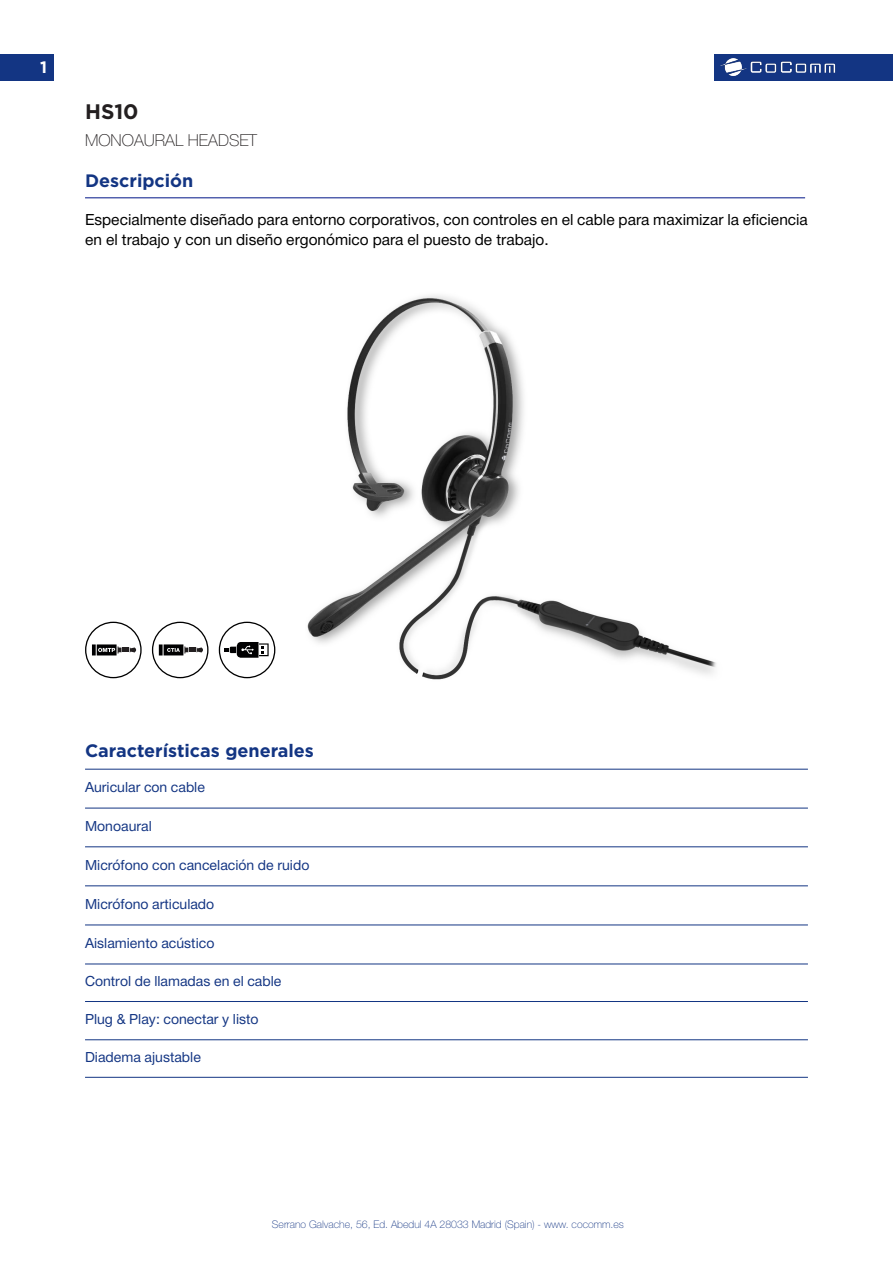
<style>
.page{position:relative;width:893px;height:1263px;background:#fff}
.page>*{position:absolute;margin:0;border:0;box-sizing:border-box;transform-origin:0 0}
.t1{font:700 21px "Gotham HTF";color:#231f20}
.t2{font:700 18px "Gotham HTF";color:#133583}
.t3{font:16.5px/19.8px "NH55";color:#000}
.t4{font:100 16.5px "Helvetica Neue LT Std";color:#231f20}
.t5{font:700 16.5px "Gotham HTF";color:#fff}
.t6{font:15px "NH55";color:#133583}
.t7{font:100 10.5px "Helvetica Neue LT Std";color:#133583}
</style>
<div class="page">
<div style="left:714px;top:54px;width:179px;height:26px;background:#133583"></div>
<div style="left:0;top:54px;width:53px;height:26px;background:#133583"></div>
<img style="left:720px;top:58px;width:116px;height:18px">
<hr style="left:85px;top:197px;width:720px;height:1px;background:#001588">
<hr style="left:85px;top:769px;width:723px;height:1px;background:#133583">
<hr style="left:85px;top:808px;width:723px;height:1px;background:#133583">
<hr style="left:85px;top:846px;width:723px;height:1px;background:#133583">
<hr style="left:85px;top:885px;width:723px;height:1px;background:#133583">
<hr style="left:85px;top:924px;width:723px;height:1px;background:#133583">
<hr style="left:85px;top:963px;width:723px;height:1px;background:#133583">
<hr style="left:85px;top:1001px;width:723px;height:1px;background:#133583">
<hr style="left:85px;top:1039px;width:723px;height:1px;background:#133583">
<hr style="left:85px;top:1077px;width:723px;height:1px;background:#133583">
<img style="left:307px;top:295px;width:410px;height:385px">
<svg style="left:85px;top:621px;width:191px;height:58px"></svg>
<p class="t5" style="left:40px;top:58px;width:8px">1</p>
<h1 class="t1" style="left:85px;top:99px;width:55px">HS10</h1>
<p class="t4" style="left:85px;top:131px;width:174px">MONOAURAL HEADSET</p>
<p class="t2" style="left:85px;top:171px;width:110px">Descripción</p>
<p class="t3" style="left:85px;top:210px;width:724px">Especialmente diseñado para entorno corporativos, con controles en el cable para maximizar la eficiencia en el trabajo y con un diseño ergonómico para el puesto de trabajo.</p>
<p class="t2" style="left:85px;top:740px;width:230px">Características generales</p>
<p class="t6" style="left:85px;top:778px;width:122px">Auricular con cable</p>
<p class="t6" style="left:85px;top:816px;width:68px">Monoaural</p>
<p class="t6" style="left:85px;top:855px;width:226px">Micrófono con cancelación de ruido</p>
<p class="t6" style="left:85px;top:894px;width:131px">Micrófono articulado</p>
<p class="t6" style="left:85px;top:933px;width:131px">Aislamiento acústico</p>
<p class="t6" style="left:85px;top:972px;width:198px">Control de llamadas en el cable</p>
<p class="t6" style="left:85px;top:1009px;width:175px">Plug &amp; Play: conectar y listo</p>
<p class="t6" style="left:85px;top:1047px;width:117px">Diadema ajustable</p>
<p class="t7" style="left:272px;top:1218px;width:353px">Serrano Galvache, 56, Ed. Abedul 4A 28033 Madrid (Spain) - www. cocomm.es</p>
</div>
